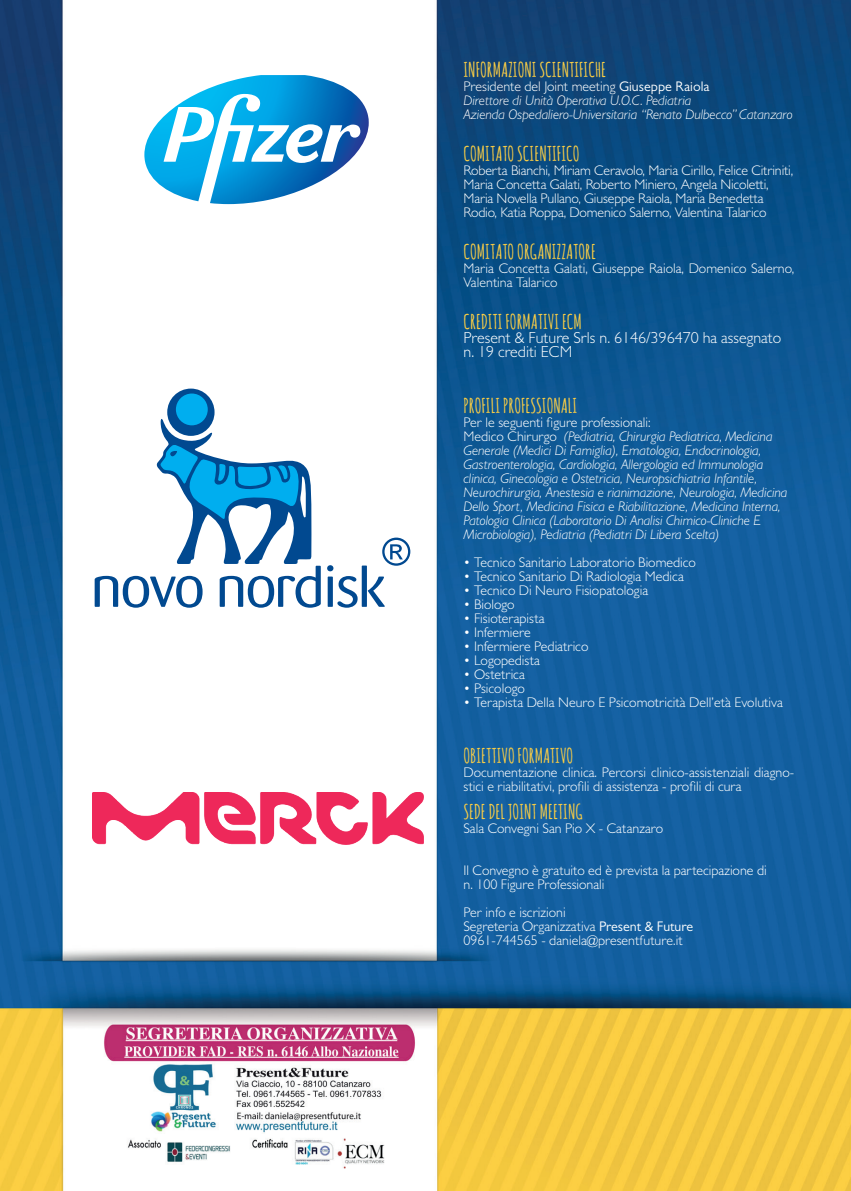
<style>
.page{position:relative;width:851px;height:1191px;background:#fff}
.page>*{position:absolute;margin:0;border:0;box-sizing:border-box;transform-origin:0 0}
.t1{font:700 20px "Amatic SC";color:#fcce44}
.t2{font:300 16px/14px "Gill Sans MT Pro";color:#fff}
.t3{font:300 14px/14px "Gill Sans MT Pro";color:#fff}
.t4{font:italic 300 14px/14px "Gill Sans MT Pro";color:#fff}
.s1{font-style:normal}
.s2{font-weight:400;font-style:normal}
.s3{font-weight:400}
</style>
<div class="page">
<img style="left:0;top:0;width:850px;height:1191px">
<svg style="left:144px;top:75px;width:225px;height:129px"></svg>
<div style="left:167px;top:388px;width:47px;height:48px;background:#014990;border-radius:50%"></div>
<svg style="left:327px;top:537px;width:83px;height:71px"></svg>
<div style="left:176px;top:393px;width:32px;height:32px;background:#00aeef;border-radius:50%"></div>
<svg style="left:95px;top:418px;width:226px;height:190px"></svg>
<img style="left:93px;top:792px;width:330px;height:52px">
<h1 class="t1" style="left:463px;top:55px;width:144px">INFORMAZIONI SCIENTIFICHE</h1>
<p class="t4" style="left:463px;top:79px;width:330px"><span class="s1">Presidente del Joint meeting</span> <span class="s2">Giuseppe Raiola<br></span>Direttore di Unità Operativa U.O.C. Pediatria<br>Azienda Ospedaliero-Universitaria “Renato Dulbecco” Catanzaro</p>
<h1 class="t1" style="left:463px;top:139px;width:118px">COMITATO SCIENTIFICO</h1>
<p class="t3" style="left:463px;top:163px;width:331px">Roberta Bianchi, Miriam Ceravolo, Maria Cirillo, Felice Citriniti, Maria Concetta Galati, Roberto Miniero, Angela Nicoletti, Maria Novella Pullano, Giuseppe Raiola, Maria Benedetta Rodio, Katia Roppa, Domenico Salerno, Valentina Talarico</p>
<h1 class="t1" style="left:463px;top:237px;width:134px">COMITATO ORGANIZZATORE</h1>
<p class="t3" style="left:463px;top:261px;width:332px">Maria Concetta Galati, Giuseppe Raiola, Domenico Salerno,<br>Valentina Talarico</p>
<h1 class="t1" style="left:463px;top:307px;width:120px">CREDITI FORMATIVI ECM</h1>
<p class="t2" style="left:463px;top:330px;width:319px">Present &amp; Future Srls n. 6146/396470 ha assegnato n. 19 crediti ECM</p>
<h1 class="t1" style="left:463px;top:391px;width:115px">PROFILI PROFESSIONALI</h1>
<p class="t4" style="left:463px;top:415px;width:325px"><span class="s1">Per le seguenti figure professionali:<br>Medico Chirurgo</span> (Pediatria, Chirurgia Pediatrica, Medicina Generale (Medici Di Famiglia), Ematologia, Endocrinologia, Gastroenterologia, Cardiologia, Allergologia ed Immunologia clinica, Ginecologia e Ostetricia, Neuropsichiatria Infantile, Neurochirurgia, Anestesia e rianimazione, Neurologia, Medicina Dello Sport, Medicina Fisica e Riabilitazione, Medicina Interna, Patologia Clinica (Laboratorio Di Analisi Chimico-Cliniche E Microbiologia), Pediatria (Pediatri Di Libera Scelta)</p>
<p class="t3" style="left:463px;top:555px;width:234px">• Tecnico Sanitario Laboratorio Biomedico</p>
<p class="t3" style="left:463px;top:569px;width:222px">• Tecnico Sanitario Di Radiologia Medica</p>
<p class="t3" style="left:463px;top:583px;width:186px">• Tecnico Di Neuro Fisiopatologia</p>
<p class="t3" style="left:463px;top:597px;width:53px">• Biologo</p>
<p class="t3" style="left:463px;top:611px;width:83px">• Fisioterapista</p>
<p class="t3" style="left:463px;top:625px;width:69px">• Infermiere</p>
<p class="t3" style="left:463px;top:639px;width:126px">• Infermiere Pediatrico</p>
<p class="t3" style="left:463px;top:653px;width:78px">• Logopedista</p>
<p class="t3" style="left:463px;top:667px;width:63px">• Ostetrica</p>
<p class="t3" style="left:463px;top:681px;width:63px">• Psicologo</p>
<p class="t3" style="left:463px;top:695px;width:321px">• Terapista Della Neuro E Psicomotricità Dell’età Evolutiva</p>
<h1 class="t1" style="left:463px;top:741px;width:111px">OBIETTIVO FORMATIVO</h1>
<p class="t3" style="left:463px;top:765px;width:332px">Documentazione clinica. Percorsi clinico-assistenziali diagno&shy;stici e riabilitativi, profili di assistenza - profili di cura</p>
<h1 class="t1" style="left:463px;top:797px;width:121px">SEDE DEL JOINT MEETING</h1>
<p class="t3" style="left:463px;top:821px;width:201px">Sala Convegni San Pio X - Catanzaro</p>
<p class="t3" style="left:463px;top:863px;width:305px">Il Convegno è gratuito ed è prevista la partecipazione di n. 100 Figure Professionali</p>
<p class="t3" style="left:463px;top:905px;width:231px">Per info e iscrizioni<br>Segreteria Organizzativa <span class="s3">Present &amp; Future<br></span>0961-744565 - daniela@presentfuture.it</p>
</div>
